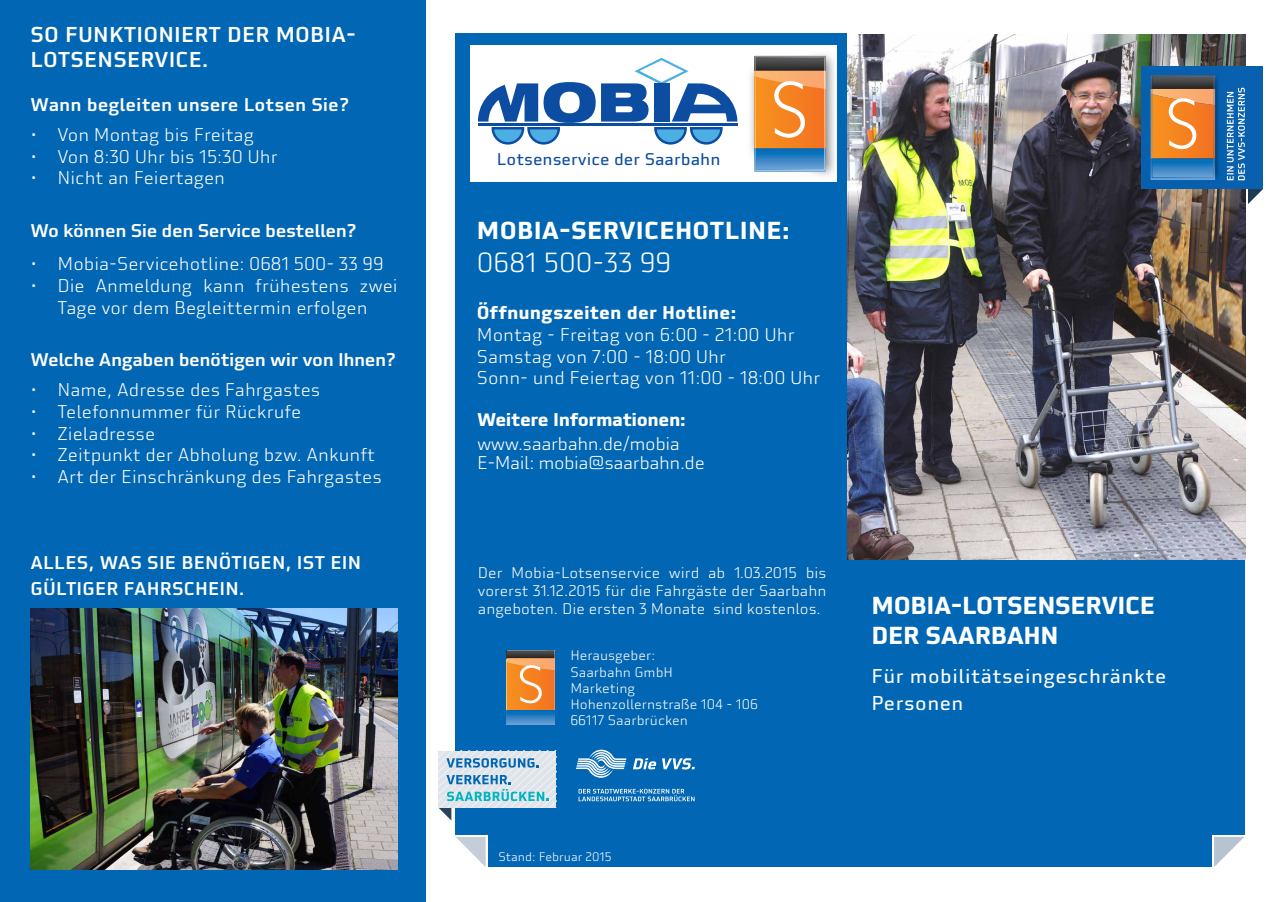
<style>
.page{position:relative;width:1272px;height:902px;background:#fff}
.page>*{position:absolute;margin:0;border:0;box-sizing:border-box;transform-origin:0 0}
.t1{font:300 27px "Utility Pro";color:#fff}
.t2{font:700 24px/30.6px "Utility Pro";letter-spacing:-.015em;color:#fff}
.t3{font:700 24px "Utility Pro";letter-spacing:.01em;color:#fff}
.t4{font:500 21px/25.2px "Utility Pro";letter-spacing:.01em;color:#fff}
.t5{font:19.5px/27.6px "Utility Pro";letter-spacing:.025em;color:#fff}
.t6{font:300 18px/21.6px "Utility Pro";color:#fff;text-align:center}
.t7{font:500 18px/25.2px "Utility Pro";letter-spacing:.01em;color:#fff}
.t8{font:700 18px "Utility Pro";color:#fff}
.t9{font:300 18px/19.5px "Utility Pro";letter-spacing:-.025em;color:#fff}
.t10{font:16.5px "Utility Pro";color:#0d4da1}
.t11{font:300 15px/18px "Utility Pro";color:#fff;text-align:justify}
.t12{font:300 13.5px/16.2px "Utility Pro";color:#fff}
.t13{font:300 12px "Utility Pro";color:#fff}
</style>
<div class="page">
<div style="left:0;top:0;width:425px;height:901px;background:#0166b3"></div>
<div style="left:845px;top:559px;width:399px;height:308px;background:#0166b3"></div>
<div style="left:1212px;top:835px;width:33px;height:33px;background:#fff"></div>
<svg style="left:1214px;top:836px;width:30px;height:31px"></svg>
<img style="left:846px;top:34px;width:398px;height:525px">
<svg style="left:1248px;top:189px;width:14px;height:15px"></svg>
<div style="left:1141px;top:67px;width:121px;height:122px;background:#0860af"></div>
<img style="left:1214px;top:75px;width:5px;height:105px">
<img style="left:1150px;top:75px;width:64px;height:105px">
<img style="left:1150px;top:76px;width:63px;height:29px">
<svg style="left:1168px;top:98px;width:28px;height:51px"></svg>
<img style="left:1151px;top:158px;width:63px;height:20px">
<img style="left:1151px;top:94px;width:1px;height:64px">
<img style="left:1213px;top:105px;width:2px;height:53px">
<img style="left:1151px;top:76px;width:63px;height:13px">
<svg style="left:1213px;top:89px;width:2px;height:16px"></svg>
<svg style="left:1226px;top:88px;width:18px;height:92px"></svg>
<img style="left:30px;top:608px;width:368px;height:261px">
<div style="left:455px;top:33px;width:391px;height:834px;background:#0166b3"></div>
<div style="left:454px;top:835px;width:33px;height:33px;background:#d6dce4"></div>
<svg style="left:455px;top:836px;width:30px;height:31px"></svg>
<svg style="left:438px;top:807px;width:13px;height:13px"></svg>
<svg style="left:438px;top:750px;width:118px;height:57px;background:#d9e2e9"></svg>
<svg style="left:446px;top:758px;width:92px;height:9px"></svg>
<svg style="left:446px;top:775px;width:102px;height:26px;background:#9ecedc"></svg>
<svg style="left:578px;top:788px;width:116px;height:13px"></svg>
<svg style="left:633px;top:758px;width:23px;height:11px"></svg>
<svg style="left:662px;top:758px;width:32px;height:11px"></svg>
<svg style="left:576px;top:749px;width:50px;height:28px"></svg>
<img style="left:507px;top:658px;width:47px;height:4px">
<img style="left:507px;top:662px;width:47px;height:48px">
<svg style="left:520px;top:665px;width:22px;height:38px"></svg>
<img style="left:506px;top:662px;width:1px;height:48px">
<img style="left:506px;top:710px;width:48px;height:14px">
<img style="left:506px;top:650px;width:48px;height:8px">
<div style="left:470px;top:45px;width:275px;height:136px;background:#fff"></div>
<hr style="left:478px;top:123px;width:259px;height:2px;background:#0d4da1">
<svg style="left:478px;top:82px;width:117px;height:63px"></svg>
<svg style="left:601px;top:58px;width:136px;height:87px"></svg>
<div style="left:744px;top:45px;width:92px;height:136px;background:#fff"></div>
<img style="left:836px;top:51px;width:1px;height:118px">
<img style="left:750px;top:54px;width:85px;height:122px">
<img style="left:754px;top:56px;width:71px;height:116px">
<img style="left:754px;top:57px;width:70px;height:32px">
<svg style="left:774px;top:81px;width:31px;height:57px"></svg>
<img style="left:755px;top:148px;width:70px;height:22px">
<img style="left:755px;top:77px;width:1px;height:71px">
<img style="left:824px;top:89px;width:1px;height:59px">
<img style="left:755px;top:57px;width:70px;height:14px">
<svg style="left:824px;top:71px;width:1px;height:18px"></svg>
<p class="t4" style="left:31px;top:22px;width:327px">so funktioniert der Mobia-<br>Lotsenservice.</p>
<p class="t7" style="left:30px;top:91px;width:320px">Wann begleiten unsere Lotsen Sie?</p>
<p class="t6" style="left:30px;top:124px;width:225px">• Von Montag bis Freitag</p>
<p class="t6" style="left:30px;top:146px;width:249px">• Von 8:30 Uhr bis 15:30 Uhr</p>
<p class="t6" style="left:30px;top:167px;width:196px">• Nicht an Feiertagen</p>
<p class="t7" style="left:30px;top:217px;width:328px">Wo können Sie den Service bestellen?</p>
<p class="t6" style="left:30px;top:253px;width:354px">• Mobia-Servicehotline: 0681 500- 33 99</p>
<p class="t6" style="left:30px;top:275px;width:369px">• Die Anmeldung kann frühestens zwei<br>Tage vor dem Begleittermin erfolgen</p>
<p class="t7" style="left:30px;top:346px;width:367px">Welche Angaben benötigen wir von I hnen?</p>
<p class="t6" style="left:30px;top:379px;width:291px">• Name, Adresse des Fahrgastes</p>
<p class="t6" style="left:30px;top:401px;width:272px">• Telefonnummer für Rückrufe</p>
<p class="t6" style="left:30px;top:422px;width:126px">• Zieladresse</p>
<p class="t6" style="left:30px;top:444px;width:346px">• Zeitpunkt der Abholung bzw. Ankunft</p>
<p class="t6" style="left:30px;top:466px;width:353px">• Art der Einschränkung des Fahrgastes</p>
<p class="t7" style="left:31px;top:550px;width:332px;text-indent:35px">es, was Sie benötigen, ist ein gültiger Fahrschein.</p>
<p class="t7" style="left:31px;top:550px;width:13px">All</p>
<p class="t10" style="left:497px;top:149px;width:225px">Lotsenservice der Saarbahn</p>
<h2 class="t3" style="left:477px;top:215px;width:315px">MOBIA-SERVICEHOTLINE:</h2>
<h1 class="t1" style="left:477px;top:247px;width:196px">0681 500-33 99</h1>
<p class="t8" style="left:477px;top:301px;width:261px">ÖFFNUNGSZEITEN DER H OTLINE:</p>
<p class="t6" style="left:477px;top:324px;width:345px;text-align:left">Montag - Freitag von 6:00 - 21:00 Uhr<br>Samstag von 7:00 - 18:00 Uhr<br>Sonn- und Feiertag von 11:00 - 18:00 Uhr</p>
<p class="t8" style="left:477px;top:408px;width:211px">WEITERE I NFORMATIONEN:</p>
<p class="t9" style="left:477px;top:434px;width:229px">www.saarbahn.de/mobia<br>E-Mail: mobia@saarbahn.de</p>
<p class="t11" style="left:478px;top:563px;width:350px">Der Mobia-Lotsenservice wird ab 1.03.2015 bis vorerst 31.12.2015 für die Fahrgäste der Saarbahn angeboten. Die ersten 3 Monate sind kostenlos.</p>
<p class="t12" style="left:570px;top:647px;width:189px">Herausgeber:<br>Saarbahn GmbH<br>Marketing<br>Hohenzollernstraße 104 - 106<br>66117 Saarbrücken</p>
<h2 class="t2" style="left:871px;top:590px;width:285px">MOBIA-LOTSENSERVICE<br>DER SAARBAHN</h2>
<p class="t5" style="left:871px;top:661px;width:296px">Für mobilitätseingeschränkte<br>Personen</p>
<p class="t13" style="left:498px;top:849px;width:114px">Stand: Februar 2015</p>
</div>
